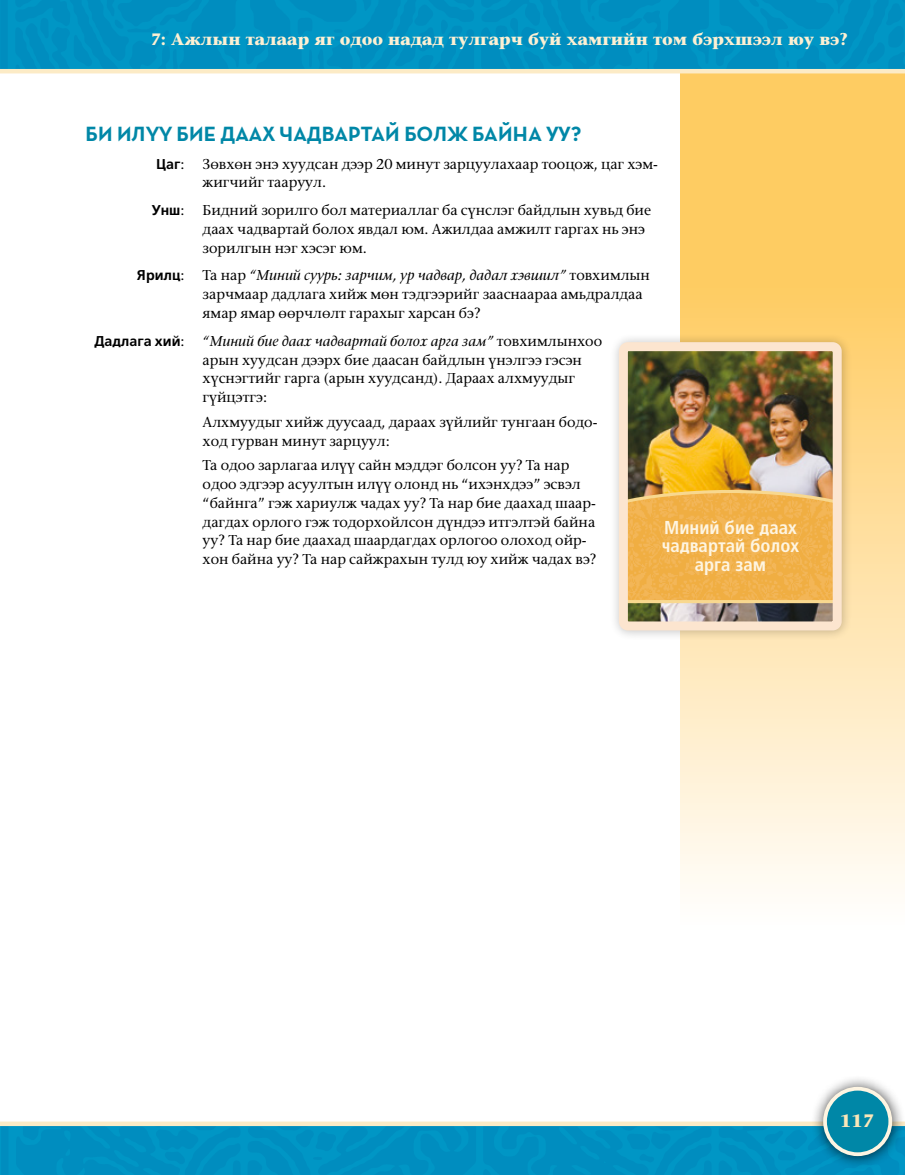
<style>
.page{position:relative;width:905px;height:1175px;background:#fff}
.page>*{position:absolute;margin:0;border:0;box-sizing:border-box;transform-origin:0 0}
.LISTdef-1_title{font:700 21px "Neutralds Lat";letter-spacing:.02em;color:#0087a7}
.image{font:700 condensed 18.75px/18.8px "Frutigerlds Lat";color:#fef5e2;text-align:center}
.t1{font:700 18px "Stone Seriflds Lat";color:#fbe6b8}
.t2{font:700 16.5px "Stone Seriflds Lat";color:#fdf0d3}
.LISTdef-1_para_first{font:500 14.25px/18.8px "Stone Seriflds Lat";color:#000}
.LISTdef-1_para{font:500 14.25px/18.8px "Stone Seriflds Lat";color:#000}
.LISTdef-1_para_first-2{font:700 14.25px "Frutigerlds Lat";color:#000}
.s1{font-family:"Stone Seriflds Lat";font-weight:500}
.s2{font-style:italic}
</style>
<div class="page">
<svg style="left:680px;top:73px;width:224px;height:816px;background:#fede9a"></svg>
<img style="left:0;top:1126px;width:904px;height:48px">
<div style="left:0;top:1121px;width:904px;height:5px;background:#fcebc6"></div>
<div style="left:810px;top:1074px;width:94px;height:94px;background:#000;opacity:.75"></div>
<div style="left:825px;top:1088px;width:65px;height:66px;background:#0087a7;border-radius:50%"></div>
<div style="left:823px;top:1086px;width:69px;height:70px;border:4px solid #fef5e2;border-radius:50%"></div>
<img style="left:0;top:0;width:904px;height:69px">
<hr style="left:0;top:69px;width:904px;height:4px;background:#fcebc6">
<div style="left:608px;top:332px;width:243px;height:308px;background:#000;opacity:.25"></div>
<img style="left:629px;top:352px;width:202px;height:268px">
<svg style="left:629px;top:488px;width:202px;height:116px;background:#eeb14f"></svg>
<div style="left:619px;top:342px;width:222px;height:288px;border:9px solid #fce5cf;border-radius:4px"></div>
<p class="t2" style="left:150px;top:25px;width:699px">7: Ажлын талаар яг одоо надад тулгарч буй хамгийн том бэрхшээл юу вэ?</p>
<p class="LISTdef-1_title" style="left:86px;top:116px;width:497px">БИ ИЛҮҮ БИЕ ДААХ ЧАДВАРТАЙ БОЛЖ БАЙНА УУ?</p>
<p class="LISTdef-1_para_first-2" style="left:156px;top:153px;width:30px">Цаг<span class="s1">:</span></p>
<p class="LISTdef-1_para_first" style="left:202px;top:154px;width:457px">Зөвхөн энэ хуудсан дээр 20 минут зарцуулахаар тооцож, цаг хэм&shy;жигчийг тааруул.</p>
<p class="LISTdef-1_para_first-2" style="left:152px;top:199px;width:34px">Унш<span class="s1">:</span></p>
<p class="LISTdef-1_para_first" style="left:202px;top:201px;width:450px">Бидний зорилго бол материаллаг ба сүнслэг байдлын хувьд бие даах чадвартай болох явдал юм. Ажилдаа амжилт гаргах нь энэ зорилгын нэг хэсэг юм.</p>
<p class="LISTdef-1_para_first-2" style="left:137px;top:265px;width:49px">Ярилц<span class="s1">:</span></p>
<p class="LISTdef-1_para_first" style="left:202px;top:266px;width:449px">Та нар <span class="s2">“Миний суурь: зарчим, ур чадвар, дадал хэвшил”</span> товхимлын зарчмаар дадлага хийж мөн тэдгээрийг зааснаараа амьдралдаа ямар ямар өөрчлөлт гарахыг харсан бэ?</p>
<p class="LISTdef-1_para_first-2" style="left:94px;top:330px;width:92px">Дадлага хий<span class="s1">:</span></p>
<p class="LISTdef-1_para_first" style="left:202px;top:331px;width:401px"><span class="s2">“Миний бие даах чадвартай болох арга зам”</span> товхимлынхоо арын хуудсан дээрх бие даасан байдлын үнэлгээ гэсэн хүснэгтийг гарга (арын хуудсанд). Дараах алхмуудыг гүйцэтгэ:</p>
<p class="LISTdef-1_para" style="left:202px;top:412px;width:396px">Алхмуудыг хийж дуусаад, дараах зүйлийг тунгаан бодо&shy;ход гурван минут зарцуул:</p>
<p class="LISTdef-1_para" style="left:202px;top:456px;width:395px">Та одоо зарлагаа илүү сайн мэддэг болсон уу? Та нар одоо эдгээр асуултын илүү олонд нь “ихэнхдээ” эсвэл “байнга” гэж хариулж чадах уу? Та нар бие даахад шаар&shy;дагдах орлого гэж тодорхойлсон дүндээ итгэлтэй байна уу? Та нар бие даахад шаардагдах орлогоо олоход ойр&shy;хон байна уу? Та нар сайжрахын тулд юу хийж чадах вэ?</p>
<p class="image" style="left:661px;top:517px;width:139px">Миний бие даах чадвартай болох арга зам</p>
<p class="t1" style="left:839px;top:1105px;width:36px">117</p>
</div>
